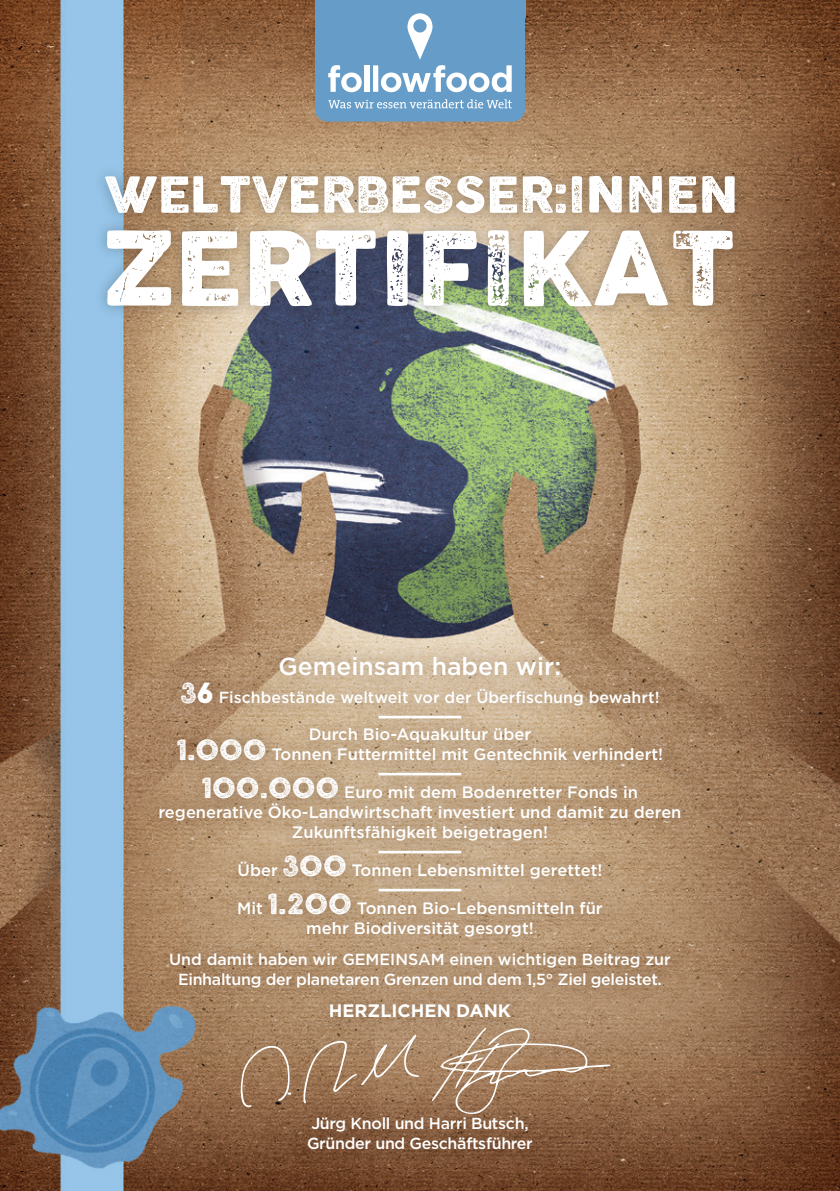
<style>
.page{position:relative;width:840px;height:1191px;background:#fff}
.page>*{position:absolute;margin:0;border:0;box-sizing:border-box;transform-origin:0 0}
.t1{font:500 27.4px "Gotham";color:#fff}
.t2{font:500 24.8px "Gotham";color:#fff}
.t3{font:700 18px "Gotham";color:#fff}
.t4{font:500 16.4px/20px "Gotham";color:#fff;text-align:center}
.t5{font:500 16px/20px "Gotham";letter-spacing:-.02em;color:#fff;text-align:center}
.t6{font:500 16px "Gotham";color:#fff}
.s1{font-family:"Cocogoose Pro Letterpress";font-weight:400;font-size:27.4px}
</style>
<div class="page">
<img style="left:0;top:0;width:839px;height:1191px">
<svg style="left:303px;top:1035px;width:307px;height:107px;background:#a78466"></svg>
<svg style="left:240px;top:1045px;width:51px;height:62px;background:#a27f60"></svg>
<div style="left:93px;top:163px;width:654px;height:64px;background:#231f20;opacity:.3"></div>
<svg style="left:105px;top:176px;width:629px;height:37px"></svg>
<div style="left:94px;top:217px;width:651px;height:103px;background:#231f20;opacity:.3"></div>
<svg style="left:107px;top:230px;width:625px;height:76px"></svg>
<div style="left:141px;top:639px;width:557px;height:396px;background:#320f00;opacity:.4"></div>
<div style="left:290px;top:1099px;width:258px;height:68px;background:#320f00;opacity:.4"></div>
<svg style="left:315px;top:0;width:209px;height:122px;background:#79a8ce"></svg>
<h2 class="t2" style="left:278px;top:650px;width:284px">Gemeinsam haben wir:</h2>
<p class="t6" style="left:180px;top:686px;width:480px"><span class="s1">36</span> Fischbestände weltweit vor der Überfischung bewahrt!</p>
<h1 class="t1" style="left:378px;top:686px;width:84px">_____</h1>
<p class="t4" style="left:177px;top:724px;width:487px">Durch Bio-Aquakultur über<br><span class="s1">1.000</span> Tonnen Futtermittel mit Gentechnik verhindert!</p>
<h1 class="t1" style="left:378px;top:744px;width:84px">_____</h1>
<p class="t4" style="left:158px;top:782px;width:524px"><span class="s1">100.000</span> Euro mit dem Bodenretter Fonds in regenerative Öko-Landwirtschaft investiert und damit zu deren<br>Zukunftsfähigkeit beigetragen!</p>
<h1 class="t1" style="left:378px;top:821px;width:84px">_____</h1>
<p class="t4" style="left:237px;top:860px;width:366px">Über <span class="s1">300</span> Tonnen Lebensmittel gerettet!</p>
<h1 class="t1" style="left:378px;top:859px;width:84px">_____</h1>
<p class="t4" style="left:237px;top:898px;width:367px">Mit <span class="s1">1.200</span> Tonnen Bio-Lebensmitteln für mehr Biodiversität gesorgt!</p>
<p class="t5" style="left:169px;top:949px;width:503px">Und damit haben wir GEMEINSAM einen wichtigen Beitrag zur<br>Einhaltung der planetaren Grenzen und dem 1,5° Ziel geleistet.</p>
<p class="t3" style="left:328px;top:998px;width:184px">HERZLICHEN DANK</p>
<p class="t5" style="left:307px;top:1113px;width:227px;text-align:left">Jürg Knoll und Harri Butsch,<br>Gründer und Geschäftsführer</p>
</div>
